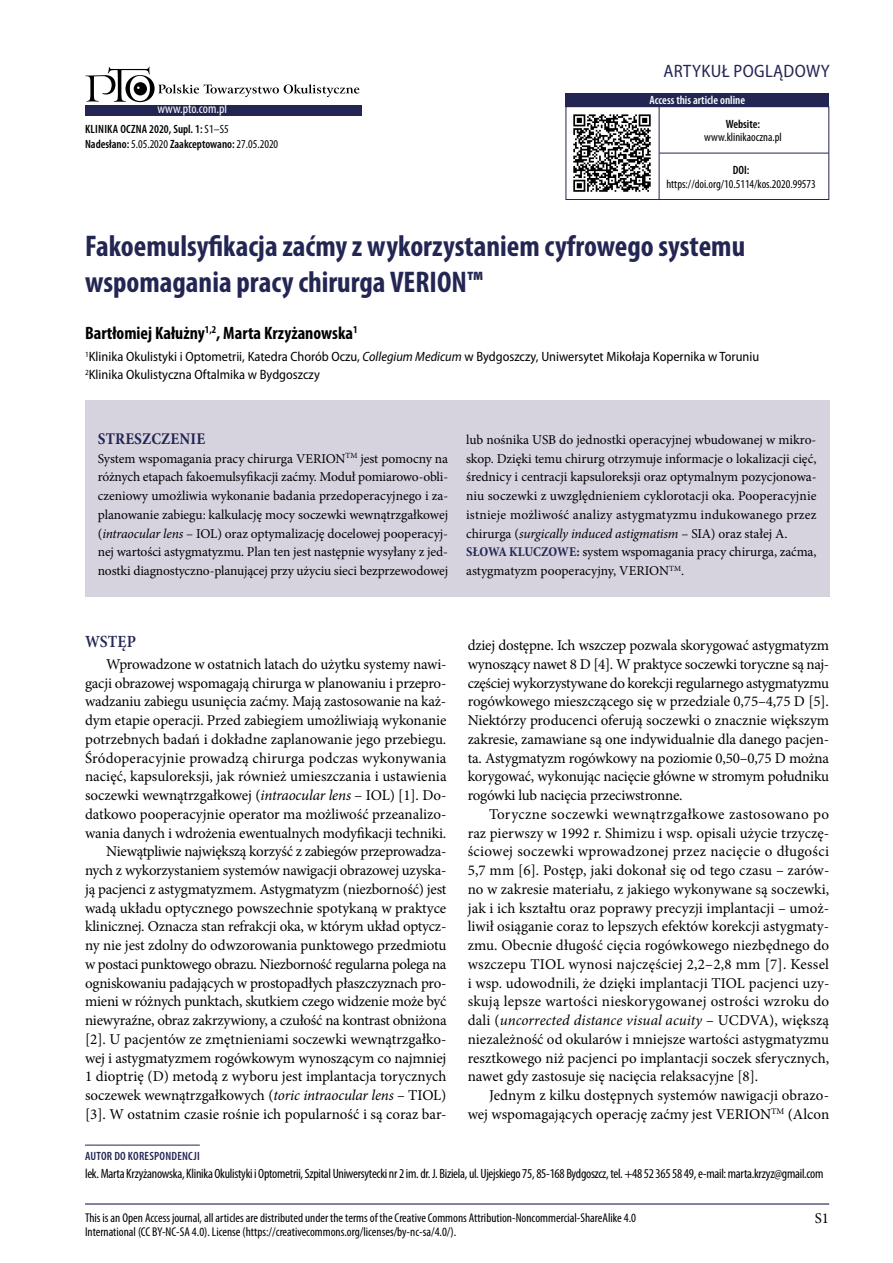
<style>
.page{position:relative;width:893px;height:1263px;background:#fff}
.page>*{position:absolute;margin:0;border:0;box-sizing:border-box;transform-origin:0 0}
.t1{font:700 condensed 30px/36px "Myriad Pro";color:#232653}
.t2{font:700 condensed 18px "Myriad Pro";color:#000}
.t3{font:semi-condensed 18px "Myriad Pro";letter-spacing:.02em;color:#232653}
.t4{font:600 condensed 17.25px "Minion Pro";letter-spacing:.005em;color:#232653}
.t5{font:700 condensed 16.5px "Minion Pro";letter-spacing:.01em;color:#232653}
.t6{font:15px/18.8px "Minion Pro";letter-spacing:-.01em;color:#000;text-align:right}
.t7{font:13.5px/18.8px "Minion Pro";letter-spacing:-.005em;color:#000;text-align:justify}
.t8{font:condensed 13.5px "Myriad Pro";letter-spacing:-.02em;color:#000}
.t9{font:semi-condensed 13.5px/18px "Myriad Pro";color:#000}
.t10{font:condensed 13.5px "Myriad Pro";color:#fff}
.t11{font:condensed 12.75px/14.2px "Myriad Pro";color:#000}
.t12{font:600 condensed 12px/14.4px "Myriad Pro";color:#000}
.t13{font:condensed 12px "Myriad Pro";color:#000}
.t14{font:600 condensed 12px "Myriad Pro";color:#fff}
.t15{font:600 condensed 12px "Myriad Pro";letter-spacing:.02em;color:#232653}
.s1{font-weight:400}
.s2{font-style:italic}
.s3{font-weight:700;font-stretch:condensed;color:#232653}
</style>
<div class="page">
<hr style="left:85px;top:1203px;width:744px;height:1px;background:#232653">
<svg style="left:85px;top:66px;width:274px;height:36px"></svg>
<div style="left:85px;top:105px;width:276px;height:11px;background:#232653"></div>
<hr style="left:85px;top:1145px;width:115px;height:1px;background:#232653">
<div style="left:85px;top:401px;width:744px;height:196px;background:#d6d3df"></div>
<div style="left:566px;top:106px;width:263px;height:94px;border:1px solid #232653"></div>
<svg style="left:573px;top:114px;width:78px;height:78px"></svg>
<div style="left:566px;top:94px;width:263px;height:13px;background:#232653"></div>
<hr style="left:659px;top:107px;width:1px;height:92px;background:#232653">
<hr style="left:659px;top:153px;width:170px;height:1px;background:#232653">
<p class="t10" style="left:157px;top:101px;width:71px">www.pto.com.pl</p>
<p class="t12" style="left:85px;top:122px;width:195px">KLINIKA OCZNA 2020, Supl. 1: <span class="s1">S1–S5<br></span>Nadesłano: <span class="s1">5.05.2020</span> Zaakceptowano: <span class="s1">27.05.2020</span></p>
<p class="t3" style="left:663px;top:62px;width:168px">ARTYKUŁ POGLĄDOWY</p>
<p class="t14" style="left:650px;top:93px;width:97px">Access this article online</p>
<p class="t12" style="left:726px;top:116px;width:36px">Website:</p>
<p class="t12" style="left:733px;top:162px;width:18px">DOI:</p>
<p class="t13" style="left:666px;top:177px;width:151px">https://doi.org/10.5114/kos.2020.99573</p>
<p class="t13" style="left:704px;top:130px;width:79px">www.klinikaoczna.pl</p>
<h1 class="t1" style="left:85px;top:228px;width:662px">Fakoemulsyfikacja zaćmy z wykorzystaniem cyfrowego systemu wspomagania pracy chirurga VERION™</h1>
<p class="t2" style="left:85px;top:322px;width:274px">Bartłomiej Kałużny<sup>1,2</sup>, Marta Krzyżanowska<sup>1</sup></p>
<p class="t9" style="left:85px;top:348px;width:676px"><sup>1</sup>Klinika Okulistyki i Optometrii, Katedra Chorób Oczu, <span class="s2">Collegium Medicum</span> w Bydgoszczy, Uniwersytet Mikołaja Kopernika w Toruniu<br><sup>2</sup>Klinika Okulistyczna Oftalmika w Bydgoszczy</p>
<p class="t5" style="left:98px;top:427px;width:109px">STRESZCZENIE</p>
<p class="t7" style="left:98px;top:449px;width:352px">System wspomagania pracy chirurga VERION<sup>TM</sup> jest pomocny na różnych etapach fakoemulsyfikacji zaćmy. Moduł pomiarowo-obli&shy;czeniowy umożliwia wykonanie badania przedoperacyjnego i za&shy;planowanie zabiegu: kalkulację mocy soczewki wewnątrzgałkowej (<span class="s2">intraocular lens</span> – IOL) oraz optymalizację docelowej pooperacyj&shy;nej wartości astygmatyzmu. Plan ten jest następnie wysyłany z jed&shy;nostki diagnostyczno-planującej przy użyciu sieci bezprzewodowej</p>
<p class="t7" style="left:466px;top:430px;width:352px;text-align:left">lub nośnika USB do jednostki operacyjnej wbudowanej w mikro&shy;skop. Dzięki temu chirurg otrzymuje informacje o lokalizacji cięć, średnicy i centracji kapsuloreksji oraz optymalnym pozycjonowa&shy;niu soczewki z uwzględnieniem cyklorotacji oka. Pooperacyjnie istnieje możliwość analizy astygmatyzmu indukowanego przez chirurga (<span class="s2">surgically induced astigmatism</span> – SIA) oraz stałej A.<br><span class="s3">SŁOWA KLUCZOWE:</span> system wspomagania pracy chirurga, zaćma, astygmatyzm pooperacyjny, VERION<sup>TM</sup>.</p>
<p class="t4" style="left:85px;top:630px;width:52px">WSTĘP</p>
<p class="t6" style="left:85px;top:655px;width:363px">Wprowadzone w ostatnich latach do użytku systemy nawi&shy;gacji obrazowej wspomagają chirurga w planowaniu i przepro&shy;wadzaniu zabiegu usunięcia zaćmy. Mają zastosowanie na każ&shy;dym etapie operacji. Przed zabiegiem umożliwiają wykonanie potrzebnych badań i dokładne zaplanowanie jego przebiegu.<br>Śródoperacyjnie prowadzą chirurga podczas wykonywania nacięć, kapsuloreksji, jak również umieszczania i ustawienia soczewki wewnątrzgałkowej (<span class="s2">intraocular lens</span> – IOL) [1]. Do&shy;datkowo pooperacyjnie operator ma możliwość przeanalizo&shy;wania danych i wdrożenia ewentualnych modyfikacji techniki.<br>Niewątpliwie największą korzyść z zabiegów przeprowadza&shy;nych z wykorzystaniem systemów nawigacji obrazowej uzyska&shy;ją pacjenci z astygmatyzmem. Astygmatyzm (niezborność) jest wadą układu optycznego powszechnie spotykaną w praktyce klinicznej. Oznacza stan refrakcji oka, w którym układ optycz&shy;ny nie jest zdolny do odwzorowania punktowego przedmiotu w postaci punktowego obrazu. Niezborność regularna polega na ogniskowaniu padających w prostopadłych płaszczyznach pro&shy;mieni w różnych punktach, skutkiem czego widzenie może być niewyraźne, obraz zakrzywiony, a czułość na kontrast obniżona [2]. U pacjentów ze zmętnieniami soczewki wewnątrzgałko&shy;wej i astygmatyzmem rogówkowym wynoszącym co najmniej 1 dioptrię (D) metodą z wyboru jest implantacja torycznych soczewek wewnątrzgałkowych (<span class="s2">toric intraocular lens</span> – TIOL) [3]. W ostatnim czasie rośnie ich popularność i są coraz bar-</p>
<p class="t6" style="left:468px;top:636px;width:363px;text-align:justify">dziej dostępne. Ich wszczep pozwala skorygować astygmatyzm wynoszący nawet 8 D [4]. W praktyce soczewki toryczne są naj&shy;częściej wykorzystywane do korekcji regularnego astygmatyzmu rogówkowego mieszczącego się w przedziale 0,75–4,75 D [5].<br>Niektórzy producenci oferują soczewki o znacznie większym zakresie, zamawiane są one indywidualnie dla danego pacjen&shy;ta. Astygmatyzm rogówkowy na poziomie 0,50–0,75 D można korygować, wykonując nacięcie główne w stromym południku rogówki lub nacięcia przeciwstronne.</p>
<p class="t6" style="left:468px;top:805px;width:363px;text-align:justify;text-indent:21px">Toryczne soczewki wewnątrzgałkowe zastosowano po raz pierwszy w 1992 r. Shimizu i wsp. opisali użycie trzyczę&shy;ściowej soczewki wprowadzonej przez nacięcie o długości 5,7 mm [6]. Postęp, jaki dokonał się od tego czasu – zarów&shy;no w zakresie materiału, z jakiego wykonywane są soczewki, jak i ich kształtu oraz poprawy precyzji implantacji – umoż&shy;liwił osiąganie coraz to lepszych efektów korekcji astygmaty&shy;zmu. Obecnie długość cięcia rogówkowego niezbędnego do wszczepu TIOL wynosi najczęściej 2,2–2,8 mm [7]. Kessel i wsp. udowodnili, że dzięki implantacji TIOL pacjenci uzy&shy;skują lepsze wartości nieskorygowanej ostrości wzroku do dali (<span class="s2">uncorrected distance visual acuity</span> – UCDVA), większą niezależność od okularów i mniejsze wartości astygmatyzmu resztkowego niż pacjenci po implantacji soczek sferycznych, nawet gdy zastosuje się nacięcia relaksacyjne [8].</p>
<p class="t6" style="left:468px;top:1086px;width:363px">Jednym z kilku dostępnych systemów nawigacji obrazo&shy;wej wspomagających operację zaćmy jest VERION<sup>TM</sup> (Alcon</p>
<p class="t15" style="left:85px;top:1149px;width:116px">AUTOR DO KORESPONDENCJI</p>
<p class="t8" style="left:85px;top:1165px;width:740px">lek. Marta Krzyżanowska, Klinika Okulistyki i Optometrii, Szpital Uniwersytecki nr 2 im. dr. J. Biziela, ul. Ujejskiego 75, 85-168 Bydgoszcz, tel. +48 52 365 58 49, e-mail: marta.krzyz@gmail.com</p>
<p class="t11" style="left:85px;top:1210px;width:552px">This is an Open Access journal, all articles are distributed under the terms of the Creative Commons Attribution-Noncommercial-ShareAlike 4.0<br>International (CC BY-NC-SA 4.0). License (https://creativecommons.org/licenses/by-nc-sa/4.0/).</p>
<p class="t6" style="left:815px;top:1209px;width:16px">S1</p>
</div>
